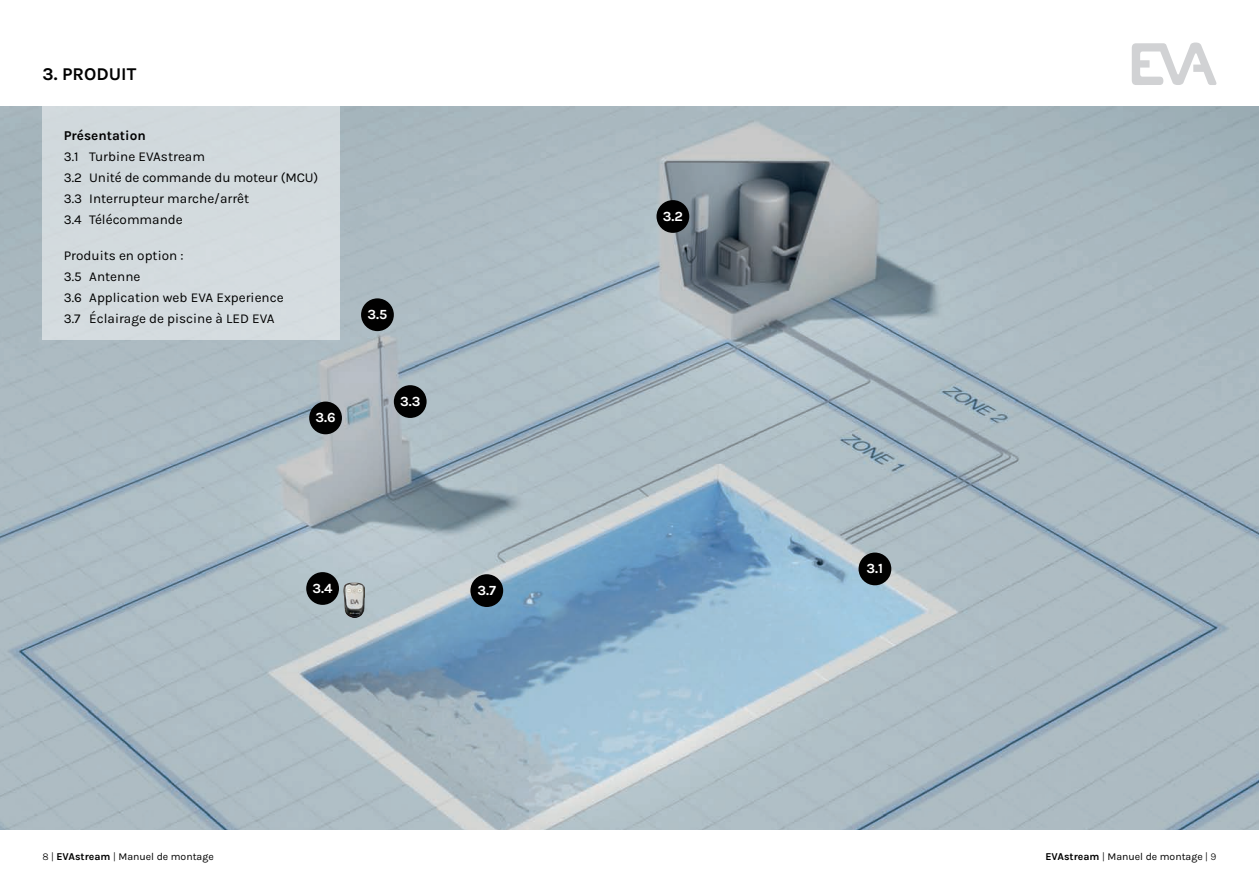
<style>
.page{position:relative;width:1259px;height:893px;background:#fff}
.page>*{position:absolute;margin:0;border:0;box-sizing:border-box;transform-origin:0 0}
.t1{font:700 18px "Karla";color:#010101}
.t2{font:700 13.95px "Karla";color:#fff}
.t3{font:13.5px/21px "Karla";color:#010101}
.t4{font:700 13.5px "Karla";color:#010101}
.t5{font:10.5px "Karla";color:#010101}
.s1{font-weight:300}
.s2{font-weight:700}
</style>
<div class="page">
<svg style="left:1132px;top:42px;width:84px;height:43px"></svg>
<img style="left:0;top:106px;width:1259px;height:723px">
<div style="left:858px;top:553px;width:33px;height:32px;background:#010101;border-radius:50%"></div>
<div style="left:43px;top:106px;width:297px;height:234px;background:#d3dbde"></div>
<div style="left:656px;top:200px;width:33px;height:33px;background:#010101;border-radius:50%"></div>
<div style="left:361px;top:298px;width:33px;height:33px;background:#010101;border-radius:50%"></div>
<div style="left:394px;top:385px;width:32px;height:33px;background:#010101;border-radius:50%"></div>
<div style="left:470px;top:574px;width:33px;height:33px;background:#010101;border-radius:50%"></div>
<div style="left:309px;top:402px;width:33px;height:32px;background:#010101;border-radius:50%"></div>
<img style="left:343px;top:582px;width:21px;height:36px">
<div style="left:306px;top:572px;width:33px;height:33px;background:#010101;border-radius:50%"></div>
<h1 class="t1" style="left:43px;top:62px;width:95px">3. PRODUIT</h1>
<p class="t4" style="left:64px;top:126px;width:83px">Présentation</p>
<p class="t3" style="left:64px;top:146px;width:256px">3.1 Turbine EVAstream<br>3.2 Unité de commande du moteur (MCU)<br>3.3 Interrupteur marche/arrêt<br>3.4 Télécommande</p>
<p class="t3" style="left:64px;top:245px;width:221px">Produits en option :<br>3.5 Antenne<br>3.6 Application web EVA Experience<br>3.7 Éclairage de piscine à LED EVA</p>
<p class="t2" style="left:315px;top:408px;width:22px">3.6</p>
<p class="t2" style="left:367px;top:305px;width:21px">3.5</p>
<p class="t2" style="left:400px;top:392px;width:22px">3.3</p>
<p class="t2" style="left:312px;top:579px;width:22px">3.4</p>
<p class="t2" style="left:477px;top:581px;width:20px">3.7</p>
<p class="t2" style="left:663px;top:207px;width:22px">3.2</p>
<p class="t2" style="left:866px;top:559px;width:18px">3.1</p>
<p class="t5" style="left:43px;top:850px;width:173px"><span class="s1">8 |</span> <span class="s2">EVAstream</span> <span class="s1">|</span> Manuel de montage</p>
<p class="t5" style="left:1045px;top:850px;width:172px"><span class="s2">EVAstream</span> <span class="s1">|</span> Manuel de montage <span class="s1">| 9</span></p>
</div>
